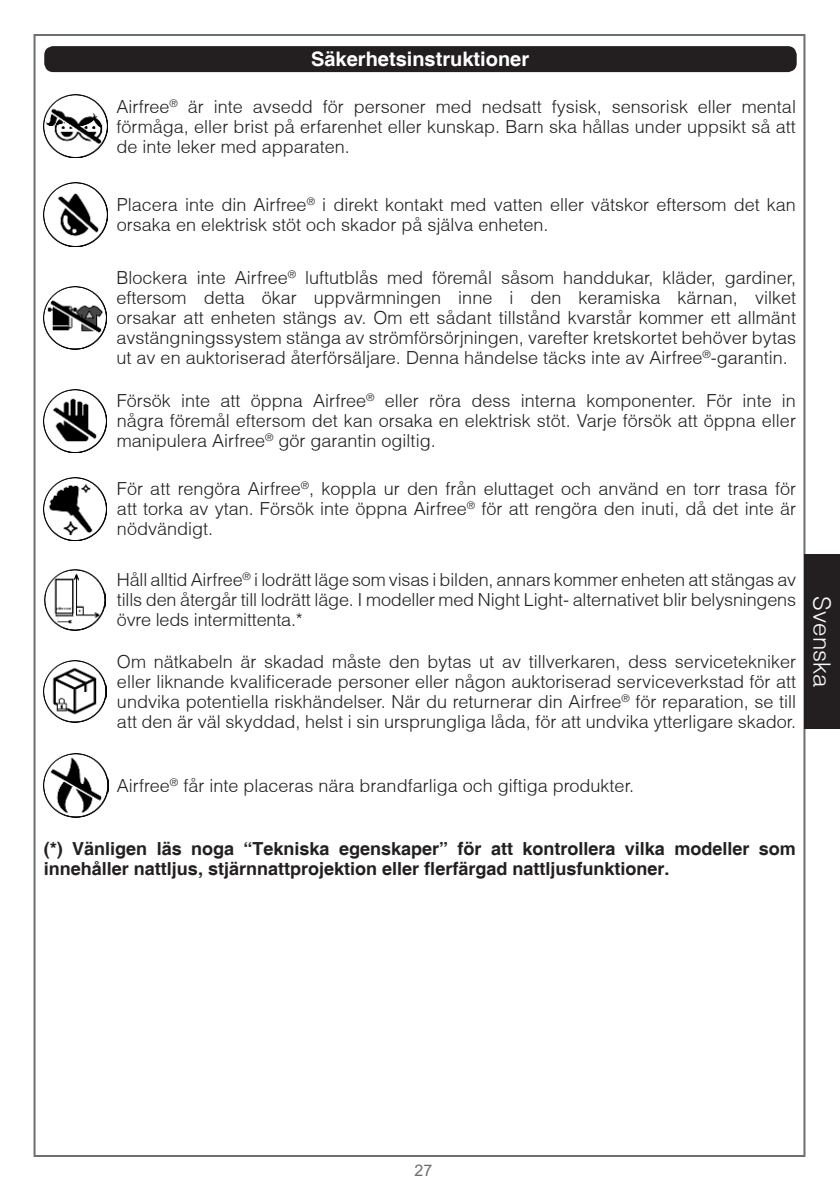
<style>
.page{position:relative;width:840px;height:1191px;background:#fff}
.page>*{position:absolute;margin:0;border:0;box-sizing:border-box;transform-origin:0 0}
.t1{font:300 24px "Helvetica";color:#fcfcfc}
.t2{font:700 20px "Helvetica";color:#fff}
.t3{font:300 18px/20px "Helvetica";color:#231f20;text-align:justify}
.t4{font:700 18px/20px "Helvetica";color:#231f20}
.t5{font:16px "Arial";color:#6d6e71}
</style>
<div class="page">
<div style="left:803px;top:555px;width:36px;height:174px;background:#231f20"></div>
<div style="left:45px;top:47px;width:750px;height:24px;background:#231f20;border-radius:8px"></div>
<div style="left:44px;top:46px;width:752px;height:26px;border:2px solid #231f20;border-radius:8px"></div>
<img style="left:44px;top:477px;width:63px;height:63px">
<img style="left:44px;top:660px;width:62px;height:63px">
<img style="left:44px;top:753px;width:64px;height:64px">
<img style="left:44px;top:569px;width:61px;height:61px">
<img style="left:44px;top:183px;width:63px;height:63px">
<img style="left:44px;top:287px;width:62px;height:62px">
<img style="left:44px;top:389px;width:63px;height:63px">
<img style="left:44px;top:94px;width:63px;height:64px">
<p class="t2" style="left:311px;top:47px;width:219px">Säkerhetsinstruktioner</p>
<p class="t3" style="left:116px;top:96px;width:680px">Airfree<sup>®</sup> är inte avsedd för personer med nedsatt fysisk, sensorisk eller mental förmåga, eller brist på erfarenhet eller kunskap. Barn ska hållas under uppsikt så att de inte leker med apparaten.</p>
<p class="t3" style="left:117px;top:194px;width:680px">Placera inte din Airfree<sup>®</sup> i direkt kontakt med vatten eller vätskor eftersom det kan orsaka en elektrisk stöt och skador på själva enheten.</p>
<p class="t3" style="left:116px;top:267px;width:680px">Blockera inte Airfree<sup>®</sup> luftutblås med föremål såsom handdukar, kläder, gardiner, eftersom detta ökar uppvärmningen inne i den keramiska kärnan, vilket orsakar att enheten stängs av. Om ett sådant tillstånd kvarstår kommer ett allmänt avstängningssystem stänga av strömförsörjningen, varefter kretskortet behöver bytas ut av en auktoriserad återförsäljare. Denna händelse täcks inte av Airfree<sup>®</sup>-garantin.</p>
<p class="t3" style="left:117px;top:390px;width:680px">Försök inte att öppna Airfree<sup>®</sup> eller röra dess interna komponenter. För inte in några föremål eftersom det kan orsaka en elektrisk stöt. Varje försök att öppna eller manipulera Airfree<sup>®</sup> gör garantin ogiltig.</p>
<p class="t3" style="left:117px;top:478px;width:680px">För att rengöra Airfree<sup>®</sup>, koppla ur den från eluttaget och använd en torr trasa för att torka av ytan. Försök inte öppna Airfree<sup>®</sup> för att rengöra den inuti, då det inte är nödvändigt.</p>
<p class="t3" style="left:117px;top:569px;width:680px">Håll alltid Airfree<sup>®</sup> i lodrätt läge som visas i bilden, annars kommer enheten att stängas av tills den återgår till lodrätt läge. I modeller med Night Light- alternativet blir belysningens övre leds intermittenta.*</p>
<p class="t3" style="left:117px;top:651px;width:680px">Om nätkabeln är skadad måste den bytas ut av tillverkaren, dess servicetekniker eller liknande kvalificerade personer eller någon auktoriserad serviceverkstad för att undvika potentiella riskhändelser. När du returnerar din Airfree<sup>®</sup> för reparation, se till att den är väl skyddad, helst i sin ursprungliga låda, för att undvika ytterligare skador.</p>
<h1 class="t1" style="left:836px;top:596px;width:92px;rotate:90deg">Svenska</h1>
<p class="t3" style="left:117px;top:775px;width:518px">Airfree<sup>®</sup> får inte placeras nära brandfarliga och giftiga produkter.</p>
<p class="t4" style="left:44px;top:839px;width:753px">(*) Vänligen läs noga “Tekniska egenskaper” för att kontrollera vilka modeller som innehåller nattljus, stjärnnattprojektion eller flerfärgad nattljusfunktioner.</p>
<p class="t5" style="left:414px;top:1160px;width:19px">27</p>
</div>
